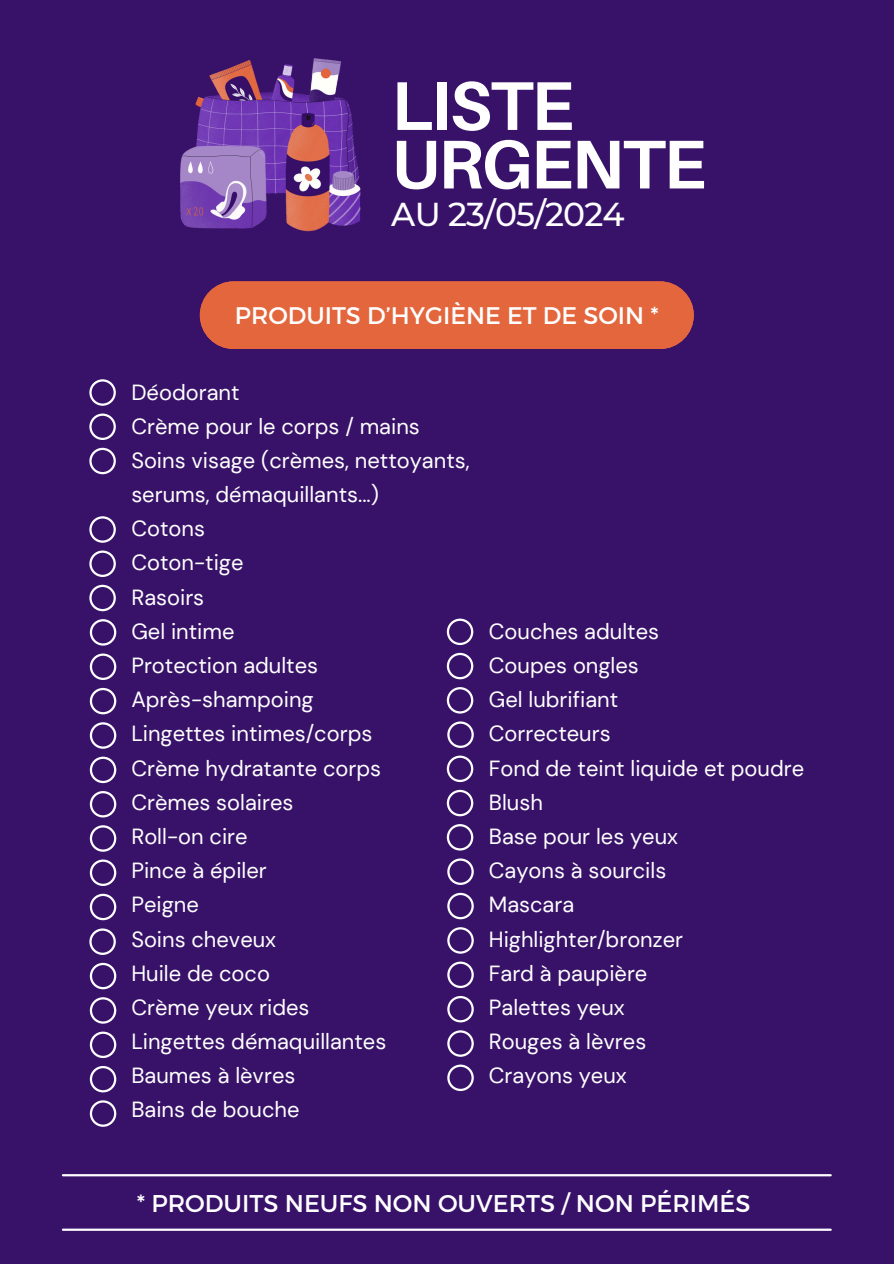
<style>
.page{position:relative;width:894px;height:1264px;background:#fff}
.page>*{position:absolute;margin:0;border:0;box-sizing:border-box;transform-origin:0 0}
.t1{font:700 69px/58.5px "Aileron";letter-spacing:-.025em;color:#fff}
.t2{font:500 33px "Montserrat";letter-spacing:-.025em;color:#fff}
.t3{font:24.15px "Montserrat";color:#fff}
.t4{font:24px "Montserrat";color:#fff}
.t5{font:21.9px/34.2px "DM Sans";color:#fff}
</style>
<div class="page">
<div style="left:0;top:0;width:893px;height:1263px;background:#381269"></div>
<div style="left:200px;top:281px;width:493px;height:68px;background:#e3663d"></div>
<svg style="left:89px;top:379px;width:27px;height:27px"></svg>
<svg style="left:89px;top:413px;width:27px;height:27px"></svg>
<svg style="left:89px;top:448px;width:27px;height:26px"></svg>
<svg style="left:90px;top:1100px;width:26px;height:26px"></svg>
<svg style="left:89px;top:516px;width:27px;height:26px"></svg>
<hr style="left:63px;top:1174px;width:767px;height:2px;background:#fff">
<svg style="left:89px;top:550px;width:27px;height:27px"></svg>
<svg style="left:89px;top:584px;width:27px;height:27px"></svg>
<hr style="left:63px;top:1228px;width:767px;height:2px;background:#fff">
<svg style="left:90px;top:619px;width:26px;height:26px"></svg>
<svg style="left:90px;top:688px;width:26px;height:26px"></svg>
<svg style="left:90px;top:722px;width:26px;height:26px"></svg>
<svg style="left:90px;top:756px;width:26px;height:27px"></svg>
<svg style="left:90px;top:791px;width:26px;height:26px"></svg>
<svg style="left:90px;top:825px;width:26px;height:26px"></svg>
<svg style="left:90px;top:859px;width:26px;height:27px"></svg>
<svg style="left:90px;top:893px;width:26px;height:27px"></svg>
<svg style="left:89px;top:928px;width:27px;height:26px"></svg>
<img style="left:180px;top:58px;width:181px;height:174px">
<svg style="left:90px;top:962px;width:26px;height:27px"></svg>
<svg style="left:90px;top:997px;width:26px;height:26px"></svg>
<svg style="left:90px;top:1031px;width:26px;height:27px"></svg>
<svg style="left:90px;top:653px;width:26px;height:27px"></svg>
<svg style="left:90px;top:1066px;width:26px;height:26px"></svg>
<svg style="left:446px;top:618px;width:27px;height:27px"></svg>
<svg style="left:446px;top:653px;width:27px;height:26px"></svg>
<svg style="left:446px;top:687px;width:27px;height:26px"></svg>
<svg style="left:447px;top:721px;width:26px;height:27px"></svg>
<svg style="left:446px;top:755px;width:27px;height:27px"></svg>
<svg style="left:446px;top:789px;width:27px;height:27px"></svg>
<svg style="left:446px;top:824px;width:27px;height:26px"></svg>
<svg style="left:447px;top:858px;width:26px;height:27px"></svg>
<svg style="left:447px;top:927px;width:26px;height:26px"></svg>
<svg style="left:447px;top:961px;width:26px;height:27px"></svg>
<svg style="left:447px;top:996px;width:26px;height:26px"></svg>
<svg style="left:447px;top:1030px;width:26px;height:26px"></svg>
<svg style="left:447px;top:1064px;width:26px;height:27px"></svg>
<svg style="left:447px;top:892px;width:26px;height:27px"></svg>
<p class="t1" style="left:391px;top:75px;width:316px">LISTE<br>URGENTE</p>
<p class="t2" style="left:391px;top:194px;width:235px">AU 23/05/2024</p>
<p class="t4" style="left:235px;top:300px;width:425px">PRODUITS D’HYGIÈNE ET DE SOIN *</p>
<h2 class="t5" style="left:131px;top:375px;width:110px">Déodorant</h2>
<p class="t5" style="left:131px;top:409px;width:290px">Crème pour le corps / mains</p>
<p class="t5" style="left:131px;top:443px;width:339px">Soins visage (crèmes, nettoyants, serums, démaquillants...)</p>
<p class="t5" style="left:131px;top:511px;width:75px">Cotons</p>
<p class="t5" style="left:131px;top:546px;width:114px">Coton-tige</p>
<p class="t5" style="left:131px;top:580px;width:74px">Rasoirs</p>
<p class="t5" style="left:131px;top:614px;width:105px">Gel intime</p>
<p class="t5" style="left:131px;top:648px;width:188px">Protection adultes</p>
<p class="t5" style="left:131px;top:682px;width:184px">Après-shampoing</p>
<p class="t5" style="left:131px;top:716px;width:242px">Lingettes intimes/corps</p>
<p class="t5" style="left:131px;top:751px;width:251px">Crème hydratante corps</p>
<p class="t5" style="left:131px;top:785px;width:163px">Crèmes solaires</p>
<p class="t5" style="left:131px;top:819px;width:118px">Roll-on cire</p>
<p class="t5" style="left:131px;top:853px;width:137px">Pince à épiler</p>
<p class="t5" style="left:131px;top:887px;width:69px">Peigne</p>
<p class="t5" style="left:131px;top:921px;width:146px">Soins cheveux</p>
<p class="t5" style="left:131px;top:956px;width:140px">Huile de coco</p>
<p class="t5" style="left:131px;top:990px;width:180px">Crème yeux rides</p>
<p class="t5" style="left:131px;top:1024px;width:256px">Lingettes démaquillantes</p>
<p class="t5" style="left:131px;top:1058px;width:165px">Baumes à lèvres</p>
<p class="t5" style="left:131px;top:1092px;width:170px">Bains de bouche</p>
<p class="t5" style="left:488px;top:614px;width:172px">Couches adultes</p>
<p class="t5" style="left:488px;top:648px;width:151px">Coupes ongles</p>
<p class="t5" style="left:488px;top:682px;width:131px">Gel lubrifiant</p>
<p class="t5" style="left:488px;top:716px;width:123px">Correcteurs</p>
<p class="t5" style="left:488px;top:751px;width:317px">Fond de teint liquide et poudre</p>
<p class="t5" style="left:488px;top:785px;width:55px">Blush</p>
<p class="t5" style="left:488px;top:819px;width:191px">Base pour les yeux</p>
<p class="t5" style="left:488px;top:853px;width:179px">Cayons à sourcils</p>
<p class="t5" style="left:488px;top:887px;width:87px">Mascara</p>
<p class="t5" style="left:488px;top:921px;width:196px">Highlighter/bronzer</p>
<p class="t5" style="left:488px;top:956px;width:160px">Fard à paupière</p>
<p class="t5" style="left:488px;top:990px;width:137px">Palettes yeux</p>
<p class="t5" style="left:488px;top:1024px;width:159px">Rouges à lèvres</p>
<p class="t5" style="left:488px;top:1058px;width:139px">Crayons yeux</p>
<p class="t3" style="left:137px;top:1187px;width:615px">* PRODUITS NEUFS NON OUVERTS / NON PÉRIMÉS</p>
</div>
